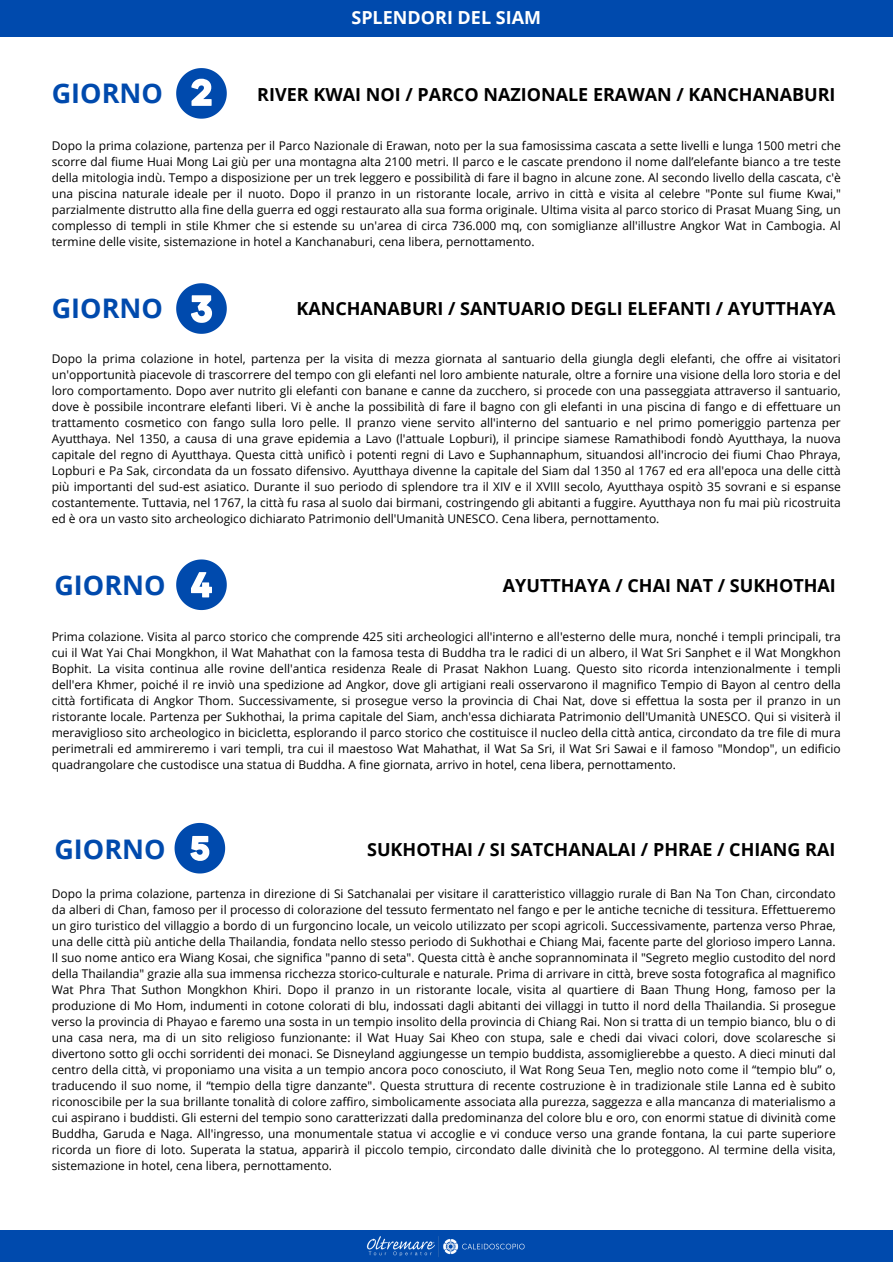
<style>
.page{position:relative;width:893px;height:1264px;background:#fff}
.page>*{position:absolute;margin:0;border:0;box-sizing:border-box;transform-origin:0 0}
.t1{font:700 27px "Open Sans";color:#004aad}
.t2{font:700 18px "Open Sans";color:#000}
.t3{font:700 18px "Open Sans";color:#fff}
.t4{font:12px/16px "Open Sans";color:#000;text-align:justify}
</style>
<div class="page">
<div style="left:0;top:0;width:892px;height:37px;background:#004aad"></div>
<svg style="left:174px;top:823px;width:51px;height:50px"></svg>
<svg style="left:176px;top:559px;width:51px;height:51px"></svg>
<svg style="left:176px;top:283px;width:51px;height:51px"></svg>
<div style="left:0;top:1230px;width:892px;height:32px;background:#004aad"></div>
<img style="left:366px;top:1236px;width:159px;height:21px">
<svg style="left:176px;top:68px;width:51px;height:51px"></svg>
<p class="t3" style="left:351px;top:5px;width:191px">SPLENDORI DEL SIAM</p>
<p class="t1" style="left:52px;top:75px;width:113px">GIORNO</p>
<p class="t2" style="left:257px;top:81px;width:579px">RIVER KWAI NOI / PARCO NAZIONALE ERAWAN / KANCHANABURI</p>
<p class="t4" style="left:52px;top:137px;width:790px">Dopo la prima colazione, partenza per il Parco Nazionale di Erawan, noto per la sua famosissima cascata a sette livelli e lunga 1500 metri che scorre dal fiume Huai Mong Lai giù per una montagna alta 2100 metri. Il parco e le cascate prendono il nome dall’elefante bianco a tre teste della mitologia indù. Tempo a disposizione per un trek leggero e possibilità di fare il bagno in alcune zone. Al secondo livello della cascata, c'è una piscina naturale ideale per il nuoto. Dopo il pranzo in un ristorante locale, arrivo in città e visita al celebre "Ponte sul fiume Kwai," parzialmente distrutto alla fine della guerra ed oggi restaurato alla sua forma originale. Ultima visita al parco storico di Prasat Muang Sing, un complesso di templi in stile Khmer che si estende su un'area di circa 736.000 mq, con somiglianze all'illustre Angkor Wat in Cambogia. Al termine delle visite, sistemazione in hotel a Kanchanaburi, cena libera, pernottamento.</p>
<p class="t1" style="left:52px;top:289px;width:113px">GIORNO</p>
<p class="t2" style="left:296px;top:296px;width:540px">KANCHANABURI / SANTUARIO DEGLI ELEFANTI / AYUTTHAYA</p>
<p class="t4" style="left:52px;top:350px;width:790px">Dopo la prima colazione in hotel, partenza per la visita di mezza giornata al santuario della giungla degli elefanti, che offre ai visitatori un'opportunità piacevole di trascorrere del tempo con gli elefanti nel loro ambiente naturale, oltre a fornire una visione della loro storia e del loro comportamento. Dopo aver nutrito gli elefanti con banane e canne da zucchero, si procede con una passeggiata attraverso il santuario, dove è possibile incontrare elefanti liberi. Vi è anche la possibilità di fare il bagno con gli elefanti in una piscina di fango e di effettuare un trattamento cosmetico con fango sulla loro pelle. Il pranzo viene servito all'interno del santuario e nel primo pomeriggio partenza per Ayutthaya. Nel 1350, a causa di una grave epidemia a Lavo (l'attuale Lopburi), il principe siamese Ramathibodi fondò Ayutthaya, la nuova capitale del regno di Ayutthaya. Questa città unificò i potenti regni di Lavo e Suphannaphum, situandosi all'incrocio dei fiumi Chao Phraya, Lopburi e Pa Sak, circondata da un fossato difensivo. Ayutthaya divenne la capitale del Siam dal 1350 al 1767 ed era all'epoca una delle città più importanti del sud-est asiatico. Durante il suo periodo di splendore tra il XIV e il XVIII secolo, Ayutthaya ospitò 35 sovrani e si espanse costantemente. Tuttavia, nel 1767, la città fu rasa al suolo dai birmani, costringendo gli abitanti a fuggire. Ayutthaya non fu mai più ricostruita ed è ora un vasto sito archeologico dichiarato Patrimonio dell'Umanità UNESCO. Cena libera, pernottamento.</p>
<p class="t1" style="left:54px;top:566px;width:113px">GIORNO</p>
<p class="t4" style="left:52px;top:628px;width:790px">Prima colazione. Visita al parco storico che comprende 425 siti archeologici all'interno e all'esterno delle mura, nonché i templi principali, tra cui il Wat Yai Chai Mongkhon, il Wat Mahathat con la famosa testa di Buddha tra le radici di un albero, il Wat Sri Sanphet e il Wat Mongkhon Bophit. La visita continua alle rovine dell'antica residenza Reale di Prasat Nakhon Luang. Questo sito ricorda intenzionalmente i templi dell'era Khmer, poiché il re inviò una spedizione ad Angkor, dove gli artigiani reali osservarono il magnifico Tempio di Bayon al centro della città fortificata di Angkor Thom. Successivamente, si prosegue verso la provincia di Chai Nat, dove si effettua la sosta per il pranzo in un ristorante locale. Partenza per Sukhothai, la prima capitale del Siam, anch'essa dichiarata Patrimonio dell'Umanità UNESCO. Qui si visiterà il meraviglioso sito archeologico in bicicletta, esplorando il parco storico che costituisce il nucleo della città antica, circondato da tre file di mura perimetrali ed ammireremo i vari templi, tra cui il maestoso Wat Mahathat, il Wat Sa Sri, il Wat Sri Sawai e il famoso "Mondop", un edificio quadrangolare che custodisce una statua di Buddha. A fine giornata, arrivo in hotel, cena libera, pernottamento.</p>
<p class="t2" style="left:503px;top:573px;width:334px">AYUTTHAYA / CHAI NAT / SUKHOTHAI</p>
<p class="t1" style="left:54px;top:830px;width:113px">GIORNO</p>
<p class="t2" style="left:367px;top:837px;width:469px">SUKHOTHAI / SI SATCHANALAI / PHRAE / CHIANG RAI</p>
<p class="t4" style="left:52px;top:885px;width:785px">Dopo la prima colazione, partenza in direzione di Si Satchanalai per visitare il caratteristico villaggio rurale di Ban Na Ton Chan, circondato da alberi di Chan, famoso per il processo di colorazione del tessuto fermentato nel fango e per le antiche tecniche di tessitura. Effettueremo un giro turistico del villaggio a bordo di un furgoncino locale, un veicolo utilizzato per scopi agricoli. Successivamente, partenza verso Phrae, una delle città più antiche della Thailandia, fondata nello stesso periodo di Sukhothai e Chiang Mai, facente parte del glorioso impero Lanna.<br>Il suo nome antico era Wiang Kosai, che significa "panno di seta". Questa città è anche soprannominata il "Segreto meglio custodito del nord della Thailandia" grazie alla sua immensa ricchezza storico-culturale e naturale. Prima di arrivare in città, breve sosta fotografica al magnifico Wat Phra That Suthon Mongkhon Khiri. Dopo il pranzo in un ristorante locale, visita al quartiere di Baan Thung Hong, famoso per la produzione di Mo Hom, indumenti in cotone colorati di blu, indossati dagli abitanti dei villaggi in tutto il nord della Thailandia. Si prosegue verso la provincia di Phayao e faremo una sosta in un tempio insolito della provincia di Chiang Rai. Non si tratta di un tempio bianco, blu o di una casa nera, ma di un sito religioso funzionante: il Wat Huay Sai Kheo con stupa, sale e chedi dai vivaci colori, dove scolaresche si divertono sotto gli occhi sorridenti dei monaci. Se Disneyland aggiungesse un tempio buddista, assomiglierebbe a questo. A dieci minuti dal centro della città, vi proponiamo una visita a un tempio ancora poco conosciuto, il Wat Rong Seua Ten, meglio noto come il “tempio blu” o, traducendo il suo nome, il “tempio della tigre danzante". Questa struttura di recente costruzione è in tradizionale stile Lanna ed è subito riconoscibile per la sua brillante tonalità di colore zaffiro, simbolicamente associata alla purezza, saggezza e alla mancanza di materialismo a cui aspirano i buddisti. Gli esterni del tempio sono caratterizzati dalla predominanza del colore blu e oro, con enormi statue di divinità come Buddha, Garuda e Naga. All'ingresso, una monumentale statua vi accoglie e vi conduce verso una grande fontana, la cui parte superiore ricorda un fiore di loto. Superata la statua, apparirà il piccolo tempio, circondato dalle divinità che lo proteggono. Al termine della visita, sistemazione in hotel, cena libera, pernottamento.</p>
</div>
